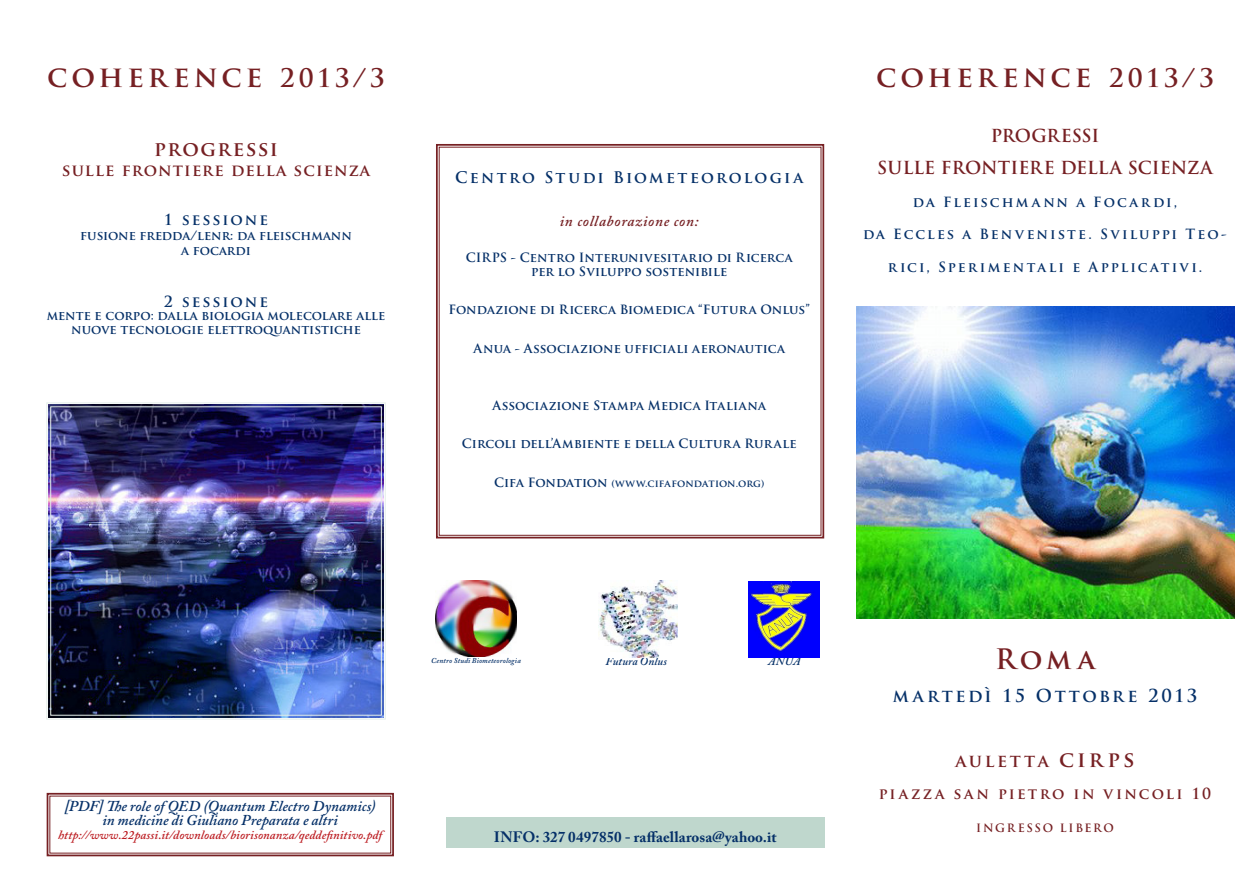
<style>
.page{position:relative;width:1251px;height:886px;background:#fff}
.page>*{position:absolute;margin:0;border:0;box-sizing:border-box;transform-origin:0 0}
.t1{font:700 28.75px "Trajan Pro";letter-spacing:.14em;color:#762023}
.t2{font:700 27.5px "Trajan Pro";color:#762023}
.t3{font:700 20px "Trajan Pro";letter-spacing:.07em;color:#762023}
.t4{font:700 17.5px/32.5px "Trajan Pro";letter-spacing:.005em;color:#762023;text-align:center}
.t5{font:700 17.5px "Trajan Pro";letter-spacing:.14em;color:#053068}
.t6{font:700 17.5px "Trajan Pro";letter-spacing:.15em;color:#762023}
.t7{font:700 16.25px "Trajan Pro";letter-spacing:.07em;color:#762023}
.t8{font:700 15.62px "Trajan Pro";letter-spacing:.145em;color:#053068}
.t9{font:italic 600 15px/13.8px "Adobe Caslon Pro";color:#053068;text-align:center}
.t10{font:700 15px "Adobe Caslon Pro";letter-spacing:.005em;color:#053068}
.t11{font:700 15px "Trajan Pro";letter-spacing:.15em;color:#762023}
.t12{font:italic 600 15px "Adobe Caslon Pro";letter-spacing:.045em;color:#762023}
.t13{font:700 15px "Trajan Pro";letter-spacing:.13em;color:#053068}
.t14{font:700 13.75px "Trajan Pro";letter-spacing:.15em;color:#053068}
.t15{font:700 12.5px/13.8px "Trajan Pro";color:#053068;text-align:center}
.t16{font:italic 600 12.5px "Adobe Caslon Pro";letter-spacing:.005em;color:#bc1d22}
.t17{font:italic 600 11.25px "Adobe Caslon Pro";letter-spacing:.015em;color:#053068}
.t18{font:700 11.25px "Trajan Pro";letter-spacing:.145em;color:#762023}
.t19{font:700 10px "Trajan Pro";letter-spacing:.005em;color:#053068}
.t20{font:italic 600 7.5px "Adobe Caslon Pro";letter-spacing:.025em;color:#053068}
.s1{font-size:25px}
.s2{font-size:12.5px}
.s3{font-size:21.25px}
</style>
<div class="page">
<img style="left:46px;top:402px;width:340px;height:318px">
<div style="left:50px;top:406px;width:332px;height:309px;border:1px solid #e4eee9"></div>
<svg style="left:46px;top:792px;width:348px;height:65px"></svg>
<div style="left:446px;top:817px;width:378px;height:31px;background:#bfd7cd"></div>
<svg style="left:436px;top:144px;width:389px;height:395px"></svg>
<img style="left:599px;top:580px;width:78px;height:77px">
<img style="left:749px;top:581px;width:70px;height:76px">
<img style="left:435px;top:580px;width:81px;height:76px">
<img style="left:856px;top:307px;width:378px;height:312px">
<h1 class="t1" style="left:47px;top:58px;width:339px">coherence <span class="s1">2013/3</span></h1>
<h3 class="t3" style="left:154px;top:136px;width:125px">progressi</h3>
<h3 class="t7" style="left:62px;top:160px;width:310px">sulle frontiere della scienza</h3>
<p class="t13" style="left:164px;top:210px;width:106px">1 sessione</p>
<p class="t15" style="left:80px;top:228px;width:273px;line-height:15px">fusione fredda/lenr: da fleischmann a focardi</p>
<p class="t13" style="left:164px;top:292px;width:106px">2 sessione</p>
<p class="t15" style="left:47px;top:309px;width:340px">mente e corpo: dalla biologia molecolare alle nuove tecnologie elettroquantistiche</p>
<p class="t8" style="left:455px;top:168px;width:350px">Centro Studi Biometeorologia</p>
<p class="t12" style="left:560px;top:212px;width:140px">in collaborazione con:</p>
<p class="t15" style="left:466px;top:251px;width:328px">CIRPS - Centro Interunivesitario di Ricerca per lo Sviluppo sostenibile</p>
<p class="t15" style="left:448px;top:303px;width:363px">Fondazione di Ricerca Biomedica “Futura Onlus”</p>
<p class="t15" style="left:473px;top:341px;width:313px">Anua - Associazione ufficiali aeronautica</p>
<p class="t15" style="left:492px;top:399px;width:275px">Associazione Stampa Medica Italiana</p>
<p class="t15" style="left:462px;top:437px;width:336px">Circoli dell’Ambiente e della Cultura Rurale</p>
<p class="t19" style="left:494px;top:477px;width:272px"><span class="s2">Cifa Fondation</span> (www.cifafondation.org)</p>
<h1 class="t1" style="left:876px;top:58px;width:339px">coherence <span class="s1">2013/3</span></h1>
<h3 class="t4" style="left:877px;top:119px;width:337px">PROGRESSI<br>SULLE FRONTIERE DELLA SCIENZA</h3>
<p class="t14" style="left:913px;top:193px;width:266px">da Fleischmann a Focardi,</p>
<p class="t14" style="left:863px;top:226px;width:366px">da Eccles a Benveniste. Sviluppi Teo-</p>
<p class="t14" style="left:888px;top:258px;width:316px">rici, Sperimentali e Applicativi.</p>
<p class="t20" style="left:431px;top:656px;width:91px">Centro Studi Biometeorologia</p>
<p class="t17" style="left:768px;top:655px;width:34px">ANUA</p>
<p class="t17" style="left:605px;top:655px;width:63px">Futura Onlus</p>
<p class="t9" style="left:65px;top:799px;width:312px">[PDF] The role of QED (Quantum Electro Dynamics) in medicine di Giuliano Preparata e altri</p>
<p class="t16" style="left:58px;top:827px;width:326px">http://www.22passi.it/downloads/biorisonanza/qeddefinitivo.pdf</p>
<p class="t10" style="left:494px;top:828px;width:284px">INFO: 327 0497850 - raffaellarosa@yahoo.it</p>
<h2 class="t2" style="left:995px;top:642px;width:102px">Roma</h2>
<h3 class="t5" style="left:893px;top:684px;width:306px">martedì 15 Ottobre 2013</h3>
<h3 class="t6" style="left:955px;top:749px;width:180px">auletta <span class="s3">cirps</span></h3>
<p class="t11" style="left:879px;top:784px;width:334px">piazza san pietro in vincoli 10</p>
<p class="t18" style="left:976px;top:820px;width:139px">INGRESSO LIBERO</p>
</div>
